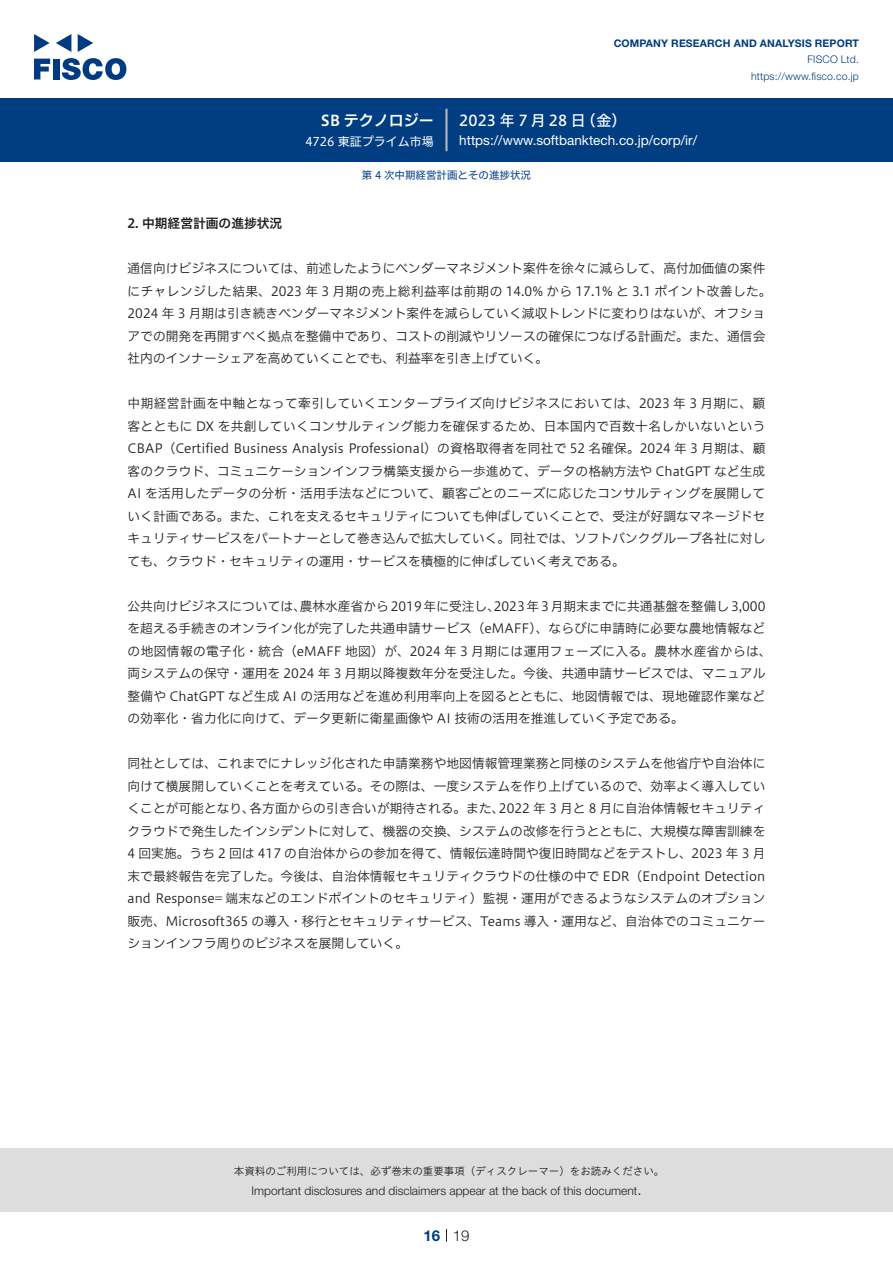
<style>
.page{position:relative;width:893px;height:1263px;background:#fff}
.page>*{position:absolute;margin:0;border:0;box-sizing:border-box;transform-origin:0 0}
.t1{font:15px "Hiragino UD Sans F Std N W5";letter-spacing:.01em;color:#fff}
.t2{font:15px "Hiragino UD Sans F Std N W6";color:#fff}
.t3{font:300 15px "Helvetica Neue LT Std";color:#231f20}
.t4{font:700 15px "Helvetica Neue LT Std";color:#003d81}
.t5{font:13.5px "Helvetica Neue LT Std";color:#fff}
.t6{font:12.75px/22.5px "Hiragino UD Sans F Std N W3";color:#231f20}
.t7{font:12.75px "Hiragino UD Sans F Std N W6";color:#231f20}
.t8{font:300 12px "Helvetica Neue LT Std";color:#231f20}
.t9{font:12px "Hiragino UD Sans F Std N W4";color:#fff}
.t10{font:10.5px "Hiragino UD Sans Std W3";color:#231f20}
.t11{font:700 10.5px "Helvetica Neue LT Std";letter-spacing:.015em;color:#003d81}
.t12{font:300 10.5px/16.5px "Helvetica Neue LT Std";letter-spacing:.015em;color:#003d81;text-align:right}
.t13{font:10.5px "Hiragino UD Sans F Std N W4";color:#003d81}
</style>
<div class="page">
<div style="left:0;top:1148px;width:893px;height:64px;background:#ddd"></div>
<svg style="left:34px;top:59px;width:16px;height:20px"></svg>
<div style="left:53px;top:59px;width:6px;height:20px;background:#003a83"></div>
<svg style="left:62px;top:58px;width:64px;height:22px"></svg>
<svg style="left:34px;top:34px;width:16px;height:18px"></svg>
<svg style="left:78px;top:34px;width:15px;height:18px"></svg>
<svg style="left:56px;top:34px;width:15px;height:18px"></svg>
<div style="left:0;top:98px;width:893px;height:64px;background:#003d81"></div>
<hr style="left:445px;top:109px;width:3px;height:42px;background:#b5b5b6">
<svg style="left:446px;top:1229px;width:1px;height:13px"></svg>
<p class="t2" style="left:321px;top:109px;width:114px">SB テクノロジー</p>
<p class="t9" style="left:305px;top:132px;width:130px">4726 東証プライム市場</p>
<p class="t11" style="left:614px;top:37px;width:247px">COMPANY RESEARCH AND ANALYSIS REPORT</p>
<p class="t12" style="left:751px;top:51px;width:109px">FISCO Ltd. https://www.fisco.co j p.</p>
<p class="t1" style="left:581px;top:109px;width:47px">（金(</p>
<p class="t1" style="left:459px;top:109px;width:128px">2023 年 7月28 日</p>
<p class="t5" style="left:459px;top:132px;width:239px">https://www.softbanktech.co j p. /corp /i r/</p>
<p class="t13" style="left:362px;top:167px;width:171px">第 4 次中期経営計画とその進捗状況</p>
<p class="t7" style="left:128px;top:214px;width:156px">2. 中期経営計画の進捗状況</p>
<p class="t6" style="left:128px;top:256px;width:646px">通信向けビジネスについては、前述したようにベンダーマネジメント案件を徐々に減らして、高付加価値の案件にチャレンジした結果、2023 年 3 月期の売上総利益率は前期の 14.0% から 17.1% と 3.1 ポイント改善した。2024 年 3 月期は引き続きベンダーマネジメント案件を減らしていく減収トレンドに変わりはないが、オフショアでの開発を再開すべく拠点を整備中であり、コストの削減やリソースの確保につなげる計画だ。また、通信会社内のインナーシェアを高めていくことでも、利益率を引き上げていく。</p>
<p class="t6" style="left:128px;top:391px;width:639px;text-align:justify">中期経営計画を中軸となって牽引していくエンタープライズ向けビジネスにおいては、2023 年 3 月期に、顧客とともに DX を共創していくコンサルティング能力を確保するため、日本国内で百数十名しかいないというCBAP（Certified Business Analysis Professional）の資格取得者を同社で 52 名確保。2024 年 3 月期は、顧客のクラウド、コミュニケーションインフラ構築支援から一歩進めて、データの格納方法や ChatGPT など生成AI を活用したデータの分析・活用手法などについて、顧客ごとのニーズに応じたコンサルティングを展開していく計画である。また、これを支えるセキュリティについても伸ばしていくことで、受注が好調なマネージドセキュリティサービスをパートナーとして巻き込んで拡大していく。同社では、ソフトバンクグループ各社に対しても、クラウド・セキュリティの運用・サービスを積極的に伸ばしていく考えである。</p>
<p class="t6" style="left:494px;top:594px;width:273px">2023年 3 月期末までに共通基盤を整備し 3,000</p>
<p class="t6" style="left:128px;top:594px;width:646px">公共向けビジネスについては、<br>を超える手続きのオンライン化が完了した共通申請サービス（eMAFF）、ならびに申請時に必要な農地情報などの地図情報の電子化・統合（eMAFF 地図）が、2024 年 3 月期には運用フェーズに入る。農林水産省からは、両システムの保守・運用を 2024 年 3 月期以降複数年分を受注した。今後、共通申請サービスでは、マニュアル整備や ChatGPT など生成 AI の活用などを進め利用率向上を図るとともに、地図情報では、現地確認作業などの効率化・省力化に向けて、データ更新に衛星画像や AI 技術の活用を推進していく予定である。</p>
<p class="t6" style="left:128px;top:751px;width:639px;text-align:right">同社としては、これまでにナレッジ化された申請業務や地図情報管理業務と同様のシステムを他省庁や自治体に向けて横展開していくことを考えている。その際は、一度システムを作り上げているので、効率よく導入してい<br>2022 年 3 月と 8 月に自治体情報セキュリティ</p>
<p class="t6" style="left:300px;top:594px;width:202px">農林水産省から2019 年に受注し、</p>
<p class="t6" style="left:128px;top:796px;width:639px">くことが可能となり、<br>クラウドで発生したインシデントに対して、機器の交換、システムの改修を行うとともに、大規模な障害訓練を4 回実施。うち 2 回は 417 の自治体からの参加を得て、情報伝達時間や復旧時間などをテストし、2023 年 3 月末で最終報告を完了した。今後は、自治体情報セキュリティクラウドの仕様の中で EDR（Endpoint Detection and Response= 端末などのエンドポイントのセキュリティ）監視・運用ができるようなシステムのオプション販売、Microsoft365 の導入・移行とセキュリティサービス、Teams 導入・運用など、自治体でのコミュニケーションインフラ周りのビジネスを展開していく。</p>
<p class="t6" style="left:249px;top:796px;width:256px">各方面からの引き合いが期待される。また、</p>
<p class="t10" style="left:234px;top:1163px;width:432px">本資料のご利用については、必ず巻末の重要事項（ディスクレーマー）をお読みください。</p>
<p class="t3" style="left:637px;top:1180px;width:6px">.</p>
<p class="t8" style="left:251px;top:1183px;width:387px">Important disclosures and disclaimers appear at the back of this document</p>
<p class="t4" style="left:423px;top:1226px;width:18px">16</p>
<p class="t3" style="left:453px;top:1226px;width:18px">19</p>
</div>
